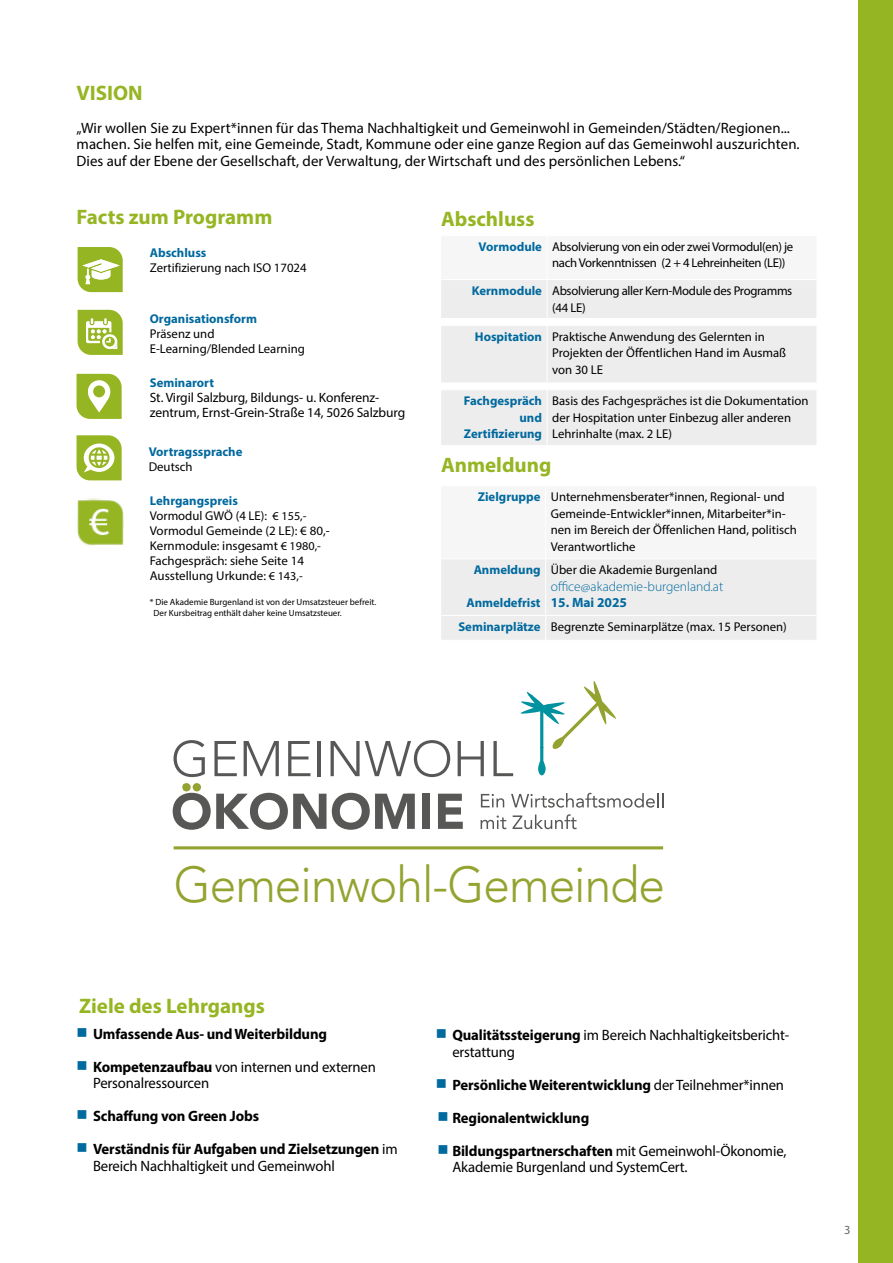
<style>
.page{position:relative;width:893px;height:1263px;background:#fff}
.page>*{position:absolute;margin:0;border:0;box-sizing:border-box;transform-origin:0 0}
.t1{font:300 49.95px "Avenir";letter-spacing:-.02em;color:#94a330;scale:.95 1}
.t2{font:700 21px "Myriad Pro";color:#96b522}
.t3{font:15px/16.5px "Myriad Pro";letter-spacing:.005em;color:#000}
.t4{font:700 15px/16.5px "Myriad Pro";letter-spacing:-.01em;color:#000}
.t5{font:13.5px/15px "Myriad Pro";letter-spacing:-.005em;color:#000}
.t6{font:300 13.5px "Myriad Pro";color:#00699e}
.t7{font:700 13.5px "Myriad Pro";color:#00699e}
.t8{font:12.75px/16.5px "Myriad Pro";color:#000}
.t9{font:12.75px/16.5px "Myriad Pro";letter-spacing:-.025em;color:#000}
.t10{font:700 12.75px/16.5px "Myriad Pro";color:#00699e;text-align:right}
.t11{font:12.45px "Myriad Pro";color:#686868}
.t12{font:9px/10.5px "Myriad Pro";color:#000}
.s1{font-weight:700;color:#00699e}
.s2{font-size:12px}
.s3{font-size:11.25px}
.s4{color:#00699e}
.s5{font-weight:700}
.s6{font-weight:400}
</style>
<div class="page">
<svg style="left:481px;top:794px;width:23px;height:13px"></svg>
<svg style="left:511px;top:793px;width:152px;height:15px"></svg>
<svg style="left:480px;top:815px;width:26px;height:14px"></svg>
<svg style="left:513px;top:814px;width:64px;height:15px"></svg>
<svg style="left:174px;top:740px;width:31px;height:37px"></svg>
<svg style="left:214px;top:741px;width:23px;height:35px"></svg>
<svg style="left:244px;top:741px;width:35px;height:35px"></svg>
<svg style="left:288px;top:741px;width:22px;height:35px"></svg>
<hr style="left:318px;top:741px;width:3px;height:35px;background:#575756">
<svg style="left:331px;top:740px;width:119px;height:37px"></svg>
<svg style="left:458px;top:741px;width:26px;height:35px"></svg>
<svg style="left:493px;top:741px;width:20px;height:35px"></svg>
<svg style="left:173px;top:783px;width:153px;height:47px"></svg>
<svg style="left:332px;top:793px;width:83px;height:37px"></svg>
<div style="left:422px;top:794px;width:8px;height:35px;background:#575756"></div>
<svg style="left:438px;top:794px;width:25px;height:35px"></svg>
<svg style="left:521px;top:681px;width:95px;height:94px"></svg>
<hr style="left:174px;top:846px;width:489px;height:3px;background:#94a330">
<div style="left:441px;top:559px;width:375px;height:81px;background:#ededed"></div>
<svg style="left:78px;top:247px;width:45px;height:45px"></svg>
<svg style="left:77px;top:435px;width:45px;height:45px"></svg>
<svg style="left:77px;top:374px;width:45px;height:45px"></svg>
<svg style="left:78px;top:310px;width:45px;height:45px"></svg>
<div style="left:441px;top:280px;width:375px;height:38px;background:#ededed"></div>
<hr style="left:547px;top:280px;width:1px;height:38px;background:#fff">
<div style="left:441px;top:326px;width:375px;height:56px;background:#ededed"></div>
<hr style="left:547px;top:326px;width:1px;height:57px;background:#fff">
<div style="left:441px;top:390px;width:375px;height:55px;background:#ededed"></div>
<hr style="left:547px;top:390px;width:1px;height:55px;background:#fff">
<div style="left:859px;top:0;width:34px;height:1263px;background:#96b522"></div>
<img style="left:77px;top:498px;width:47px;height:48px">
<h2 class="t2" style="left:77px;top:79px;width:68px">VISION</h2>
<p class="t3" style="left:77px;top:119px;width:725px">„Wir wollen Sie zu Expert*innen für das Thema Nachhaltigkeit und Gemeinwohl in Gemeinden/Städten/Regionen... machen. Sie helfen mit, eine Gemeinde, Stadt, Kommune oder eine ganze Region auf das Gemeinwohl auszurichten.<br>Dies auf der Ebene der Gesellschaft, der Verwaltung, der Wirtschaft und des persönlichen Lebens.“</p>
<h2 class="t2" style="left:77px;top:204px;width:197px">Facts zum Programm</h2>
<p class="t10" style="left:150px;top:244px;width:58px">Abschluss</p>
<p class="t8" style="left:150px;top:259px;width:158px">Zertifizierung nach ISO 17024</p>
<p class="t10" style="left:150px;top:310px;width:109px">Organisationsform</p>
<p class="t8" style="left:150px;top:326px;width:157px;line-height:15px">Präsenz und<br>E-Learning/Blended Learning</p>
<p class="t10" style="left:150px;top:374px;width:66px">Seminarort</p>
<p class="t5" style="left:150px;top:389px;width:257px">St. Virgil Salzburg, Bildungs- u. Konferenz&shy;zentrum, Ernst-Grein-Straße 14, 5026 Salzburg</p>
<p class="t10" style="left:149px;top:442px;width:95px">Vortragssprache</p>
<p class="t8" style="left:149px;top:458px;width:46px">Deutsch</p>
<p class="t8" style="left:150px;top:493px;width:181px;line-height:15px"><span class="s1">Lehrgangspreis<br></span>Vormodul GWÖ (4 LE): <span class="s2">€ 155,-<br></span>Vormodul Gemeinde (2 LE): € 80,-<br>Kernmodule: insgesamt <span class="s2">€ 1980,-<br></span>Fachgespräch: siehe Seite 14<br>Ausstellung Urkunde: <span class="s2">€ 143,-</span></p>
<p class="t12" style="left:154px;top:597px;width:224px;text-indent:-4px">* Die Akademie Burgenland ist von der Umsatzsteuer befreit.<br>Der Kursbeitrag enthält daher keine Umsatzsteuer.</p>
<h2 class="t2" style="left:441px;top:205px;width:95px">Abschluss</h2>
<p class="t9" style="left:552px;top:238px;width:243px;text-indent:-74px"><span class="s1">Vormodule</span> Absolvierung von ein oder zwei Vormodul(en) je nach Vorkenntnissen (2 + 4 Lehreinheiten (LE))</p>
<p class="t9" style="left:552px;top:282px;width:242px;text-indent:-80px"><span class="s1">Kernmodule</span> Absolvierung aller Kern-Module des Programms (44 LE)</p>
<p class="t8" style="left:552px;top:328px;width:235px;text-indent:-77px"><span class="s1">Hospitation</span> Praktische Anwendung des Gelernten in<br>Projekten der Öffentlichen Hand im Ausmaß von 30 LE</p>
<p class="t10" style="left:464px;top:392px;width:80px">Fachgespräch und<br>Zertifizierung</p>
<p class="t8" style="left:552px;top:393px;width:258px">Basis des Fachgespräches ist die Dokumentation der Hospitation unter Einbezug aller anderen<br>Lehrinhalte (max. 2 LE)</p>
<h2 class="t2" style="left:441px;top:451px;width:112px">Anmeldung</h2>
<p class="t8" style="left:551px;top:489px;width:248px;text-indent:-73px"><span class="s1">Zielgruppe</span> Unternehmensberater*innen, Regional- und Gemeinde-Entwickler*innen, Mitarbeiter*in&shy;nen im Bereich der Öffenlichen Hand, politisch Verantwortliche</p>
<p class="t10" style="left:474px;top:561px;width:68px">Anmeldung</p>
<p class="t10" style="left:466px;top:594px;width:76px">Anmeldefrist</p>
<p class="t8" style="left:551px;top:562px;width:168px">Über die Akademie Burgenland</p>
<p class="t6" style="left:551px;top:578px;width:174px">office<span class="s3">@</span>akademie-burgenland.at</p>
<p class="t7" style="left:551px;top:594px;width:78px">15. Mai 2025</p>
<p class="t8" style="left:458px;top:618px;width:330px"><span class="s1">Seminarplätze</span> Begrenzte Seminarplätze (max. 15 Personen)</p>
<h1 class="t1" style="left:174px;top:856px;width:518px">Gemeinwohl-Gemeinde</h1>
<h2 class="t2" style="left:79px;top:992px;width:187px">Ziele des Lehrgangs</h2>
<p class="t4" style="left:77px;top:1025px;width:252px"><span class="s4">■</span> Umfassende Aus- und Weiterbildung</p>
<p class="t3" style="left:93px;top:1058px;width:284px;text-indent:-17px"><span class="s4">■</span> <span class="s5">Kompetenzaufbau</span> von internen und externen<br>Personalressourcen</p>
<p class="t4" style="left:77px;top:1107px;width:184px"><span class="s4">■</span> Schaffung von Green Jobs</p>
<p class="t4" style="left:93px;top:1140px;width:306px;text-indent:-17px"><span class="s4">■</span> Verständnis für Aufgaben und Zielsetzungen <span class="s6">im<br>Bereich Nachhaltigkeit und Gemeinwohl</span></p>
<p class="t3" style="left:452px;top:1027px;width:339px;text-indent:-17px"><span class="s4">■</span> <span class="s5">Qualitätssteigerung</span> im Bereich Nachhaltigkeitsbericht&shy;erstattung</p>
<p class="t4" style="left:436px;top:1076px;width:350px"><span class="s4">■</span> Persönliche Weiterentwicklung <span class="s6">der Teilnehmer*innen</span></p>
<p class="t4" style="left:437px;top:1109px;width:153px"><span class="s4">■</span> Regionalentwicklung</p>
<p class="t3" style="left:452px;top:1142px;width:336px;text-indent:-15px"><span class="s4">■</span> <span class="s5">Bildungspartnerschaften</span> mit Gemeinwohl-Ökonomie,<br>Akademie Burgenland und SystemCert.</p>
<p class="t11" style="left:844px;top:1222px;width:8px">3</p>
</div>
